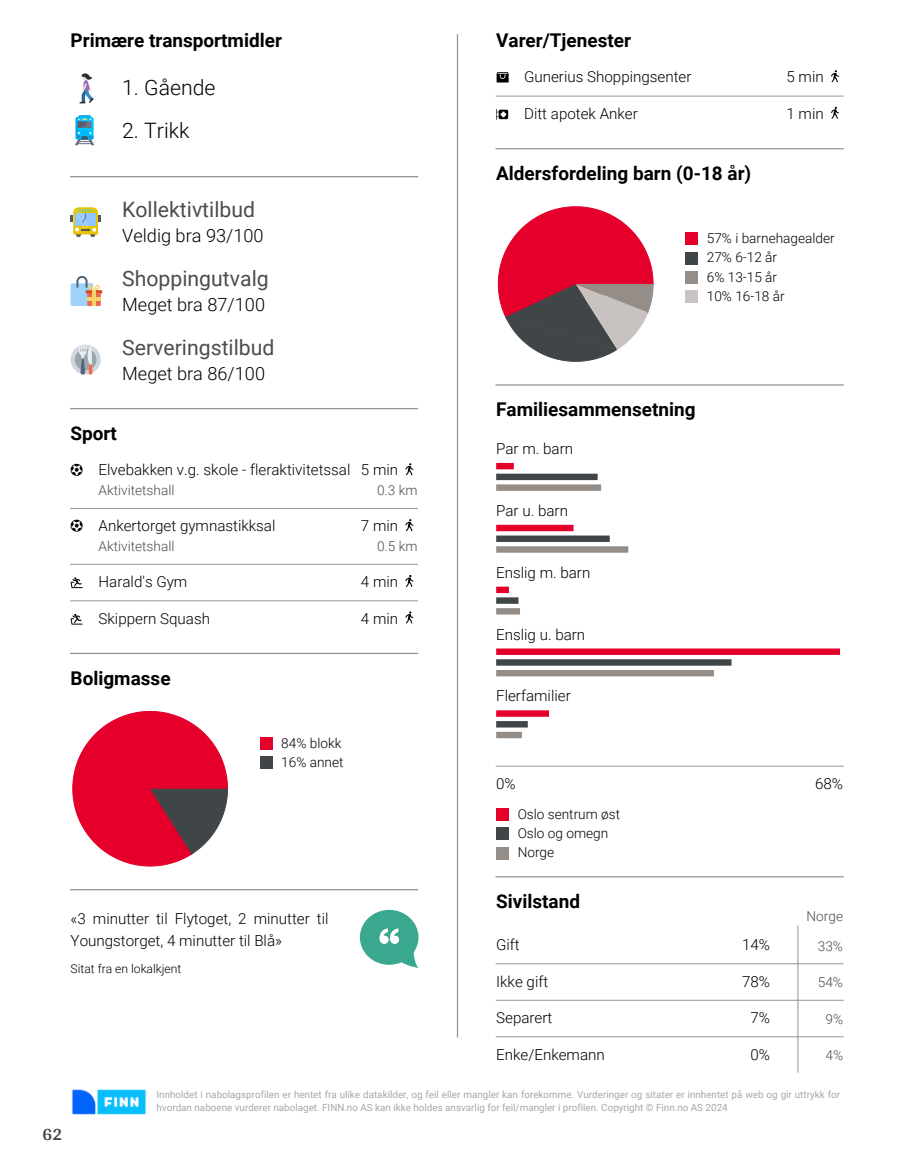
<style>
.page{position:relative;width:915px;height:1172px;background:#fff}
.page>*{position:absolute;margin:0;border:0;box-sizing:border-box;transform-origin:0 0}
.t1{font:21.15px "Roboto";color:#4c4c4c}
.t2{font:300 21.15px "Roboto";color:#000}
.t3{font:700 18.9px "Roboto";color:#000}
.t4{font:300 18.15px "Roboto";color:#000}
.t5{font:700 18px "Arya";color:#414749}
.t6{font:300 15.15px/21.5px "Roboto";color:#000}
.t7{font:300 13.65px/19.4px "Roboto";color:#000}
.t8{font:300 13.65px "Roboto";color:#4c4c4c}
.t9{font:300 12.15px "Roboto";color:#000}
.t10{font:9.9px/12.9px "Roboto";color:#a8a8a8}
</style>
<div class="page">
<hr style="left:456px;top:35px;width:2px;height:1002px;background:#939598">
<svg style="left:79px;top:73px;width:15px;height:30px"></svg>
<svg style="left:75px;top:115px;width:19px;height:30px"></svg>
<hr style="left:71px;top:176px;width:346px;height:1px;background:#939598">
<svg style="left:71px;top:207px;width:30px;height:30px"></svg>
<div style="left:71px;top:283px;width:22px;height:23px;background:#9dd2fb"></div>
<svg style="left:76px;top:276px;width:25px;height:30px"></svg>
<svg style="left:86px;top:290px;width:16px;height:4px"></svg>
<hr style="left:92px;top:290px;width:4px;height:16px;background:#f2d46b">
<hr style="left:87px;top:298px;width:14px;height:3px;background:#f2d46b">
<svg style="left:71px;top:345px;width:30px;height:30px"></svg>
<div style="left:75px;top:349px;width:21px;height:21px;background:#99a5ad;border-radius:50%"></div>
<svg style="left:79px;top:344px;width:13px;height:31px"></svg>
<hr style="left:71px;top:408px;width:346px;height:1px;background:#939598">
<svg style="left:71px;top:464px;width:12px;height:12px"></svg>
<svg style="left:405px;top:463px;width:8px;height:12px"></svg>
<hr style="left:71px;top:508px;width:346px;height:1px;background:#939598">
<svg style="left:71px;top:520px;width:12px;height:12px"></svg>
<svg style="left:405px;top:519px;width:8px;height:12px"></svg>
<hr style="left:71px;top:564px;width:346px;height:1px;background:#939598">
<svg style="left:71px;top:577px;width:12px;height:11px"></svg>
<svg style="left:405px;top:575px;width:8px;height:12px"></svg>
<hr style="left:71px;top:600px;width:346px;height:1px;background:#939598">
<svg style="left:71px;top:614px;width:12px;height:11px"></svg>
<svg style="left:405px;top:611px;width:8px;height:12px"></svg>
<hr style="left:71px;top:653px;width:346px;height:1px;background:#939598">
<svg style="left:72px;top:711px;width:156px;height:156px"></svg>
<div style="left:260px;top:737px;width:12px;height:13px;background:#e4002b"></div>
<div style="left:260px;top:756px;width:12px;height:13px;background:#404548"></div>
<hr style="left:71px;top:889px;width:346px;height:1px;background:#939598">
<svg style="left:360px;top:910px;width:58px;height:58px"></svg>
<svg style="left:496px;top:72px;width:12px;height:11px"></svg>
<svg style="left:831px;top:70px;width:7px;height:12px"></svg>
<hr style="left:496px;top:96px;width:346px;height:1px;background:#939598">
<svg style="left:496px;top:109px;width:12px;height:11px"></svg>
<svg style="left:831px;top:107px;width:7px;height:12px"></svg>
<hr style="left:496px;top:148px;width:346px;height:1px;background:#939598">
<svg style="left:497px;top:206px;width:156px;height:156px"></svg>
<div style="left:685px;top:232px;width:13px;height:13px;background:#e4002b"></div>
<div style="left:685px;top:252px;width:13px;height:13px;background:#404548"></div>
<div style="left:685px;top:271px;width:13px;height:13px;background:#958e88"></div>
<div style="left:685px;top:290px;width:13px;height:13px;background:#c8c3c0"></div>
<hr style="left:496px;top:384px;width:346px;height:2px;background:#939598">
<div style="left:496px;top:463px;width:17px;height:6px;background:#e4002b"></div>
<div style="left:496px;top:474px;width:101px;height:6px;background:#404548"></div>
<div style="left:496px;top:484px;width:105px;height:7px;background:#958e88"></div>
<div style="left:496px;top:525px;width:77px;height:6px;background:#e4002b"></div>
<div style="left:496px;top:535px;width:113px;height:7px;background:#404548"></div>
<div style="left:496px;top:546px;width:132px;height:7px;background:#958e88"></div>
<div style="left:496px;top:587px;width:12px;height:6px;background:#e4002b"></div>
<div style="left:496px;top:597px;width:22px;height:7px;background:#404548"></div>
<div style="left:496px;top:608px;width:24px;height:6px;background:#958e88"></div>
<div style="left:496px;top:648px;width:343px;height:7px;background:#e4002b"></div>
<div style="left:496px;top:659px;width:235px;height:7px;background:#404548"></div>
<div style="left:496px;top:670px;width:217px;height:6px;background:#958e88"></div>
<div style="left:496px;top:710px;width:52px;height:7px;background:#e4002b"></div>
<div style="left:496px;top:721px;width:31px;height:6px;background:#404548"></div>
<div style="left:496px;top:732px;width:25px;height:6px;background:#958e88"></div>
<hr style="left:496px;top:766px;width:346px;height:1px;background:#939598">
<div style="left:496px;top:808px;width:13px;height:13px;background:#e4002b"></div>
<div style="left:496px;top:827px;width:13px;height:13px;background:#404548"></div>
<div style="left:496px;top:847px;width:13px;height:12px;background:#958e88"></div>
<hr style="left:496px;top:876px;width:346px;height:1px;background:#939598">
<hr style="left:797px;top:926px;width:1px;height:146px;background:#939598">
<hr style="left:496px;top:963px;width:346px;height:1px;background:#939598">
<hr style="left:496px;top:1000px;width:346px;height:1px;background:#939598">
<hr style="left:496px;top:1036px;width:346px;height:1px;background:#939598">
<img style="left:71px;top:1089px;width:76px;height:26px">
<p class="t3" style="left:71px;top:27px;width:213px">Primære transportmidler</p>
<h1 class="t2" style="left:122px;top:73px;width:95px">1. Gående</h1>
<h1 class="t2" style="left:122px;top:116px;width:69px">2. Trikk</h1>
<h1 class="t1" style="left:122px;top:195px;width:134px">Kollektivtilbud</h1>
<p class="t4" style="left:122px;top:223px;width:143px">Veldig bra 93/100</p>
<h1 class="t1" style="left:122px;top:264px;width:148px">Shoppingutvalg</h1>
<p class="t4" style="left:122px;top:292px;width:144px">Meget bra 87/100</p>
<h1 class="t1" style="left:122px;top:332px;width:154px">Serveringstilbud</h1>
<p class="t4" style="left:122px;top:360px;width:144px">Meget bra 86/100</p>
<p class="t3" style="left:71px;top:420px;width:48px">Sport</p>
<p class="t6" style="left:98px;top:459px;width:301px">Elvebakken v.g. skole - fleraktivitetssal 5 min</p>
<p class="t8" style="left:98px;top:481px;width:77px">Aktivitetshall</p>
<p class="t8" style="left:377px;top:481px;width:42px">0.3 km</p>
<p class="t6" style="left:98px;top:515px;width:178px">Ankertorget gymnastikksal</p>
<p class="t6" style="left:361px;top:515px;width:39px">7 min</p>
<p class="t8" style="left:98px;top:537px;width:77px">Aktivitetshall</p>
<p class="t8" style="left:377px;top:537px;width:42px">0.5 km</p>
<p class="t6" style="left:98px;top:570px;width:90px">Harald's Gym</p>
<p class="t6" style="left:361px;top:570px;width:39px">4 min</p>
<p class="t6" style="left:98px;top:607px;width:113px">Skippern Squash</p>
<p class="t6" style="left:361px;top:607px;width:39px">4 min</p>
<p class="t3" style="left:71px;top:665px;width:101px">Boligmasse</p>
<p class="t3" style="left:496px;top:27px;width:136px">Varer/Tjenester</p>
<p class="t6" style="left:524px;top:66px;width:169px">Gunerius Shoppingsenter</p>
<p class="t6" style="left:786px;top:66px;width:39px">5 min</p>
<p class="t6" style="left:524px;top:102px;width:115px">Ditt apotek Anker</p>
<p class="t6" style="left:786px;top:102px;width:39px">1 min</p>
<p class="t3" style="left:496px;top:160px;width:256px">Aldersfordeling barn (0-18 år)</p>
<p class="t7" style="left:706px;top:228px;width:129px">57% i barnehagealder<br>27% 6-12 år<br>6% 13-15 år<br>10% 16-18 år</p>
<p class="t3" style="left:496px;top:396px;width:201px">Familiesammensetning</p>
<p class="t6" style="left:496px;top:437px;width:78px">Par m. barn</p>
<p class="t6" style="left:496px;top:499px;width:73px">Par u. barn</p>
<p class="t6" style="left:496px;top:561px;width:96px">Enslig m. barn</p>
<p class="t6" style="left:496px;top:623px;width:91px">Enslig u. barn</p>
<p class="t6" style="left:496px;top:685px;width:76px">Flerfamilier</p>
<p class="t5" style="left:43px;top:1123px;width:21px">62</p>
<p class="t7" style="left:281px;top:733px;width:64px">84% blokk<br>16% annet</p>
<p class="t6" style="left:496px;top:772px;width:21px">0%</p>
<p class="t6" style="left:814px;top:772px;width:29px">68%</p>
<p class="t7" style="left:517px;top:803px;width:104px">Oslo sentrum øst<br>Oslo og omegn<br>Norge</p>
<p class="t3" style="left:496px;top:888px;width:85px">Sivilstand</p>
<p class="t8" style="left:806px;top:906px;width:38px">Norge</p>
<p class="t6" style="left:496px;top:933px;width:25px">Gift</p>
<p class="t6" style="left:741px;top:933px;width:29px">14%</p>
<p class="t8" style="left:817px;top:936px;width:27px">33%</p>
<p class="t6" style="left:496px;top:970px;width:54px">Ikke gift</p>
<p class="t6" style="left:741px;top:970px;width:29px">78%</p>
<p class="t8" style="left:817px;top:973px;width:27px">54%</p>
<p class="t6" style="left:496px;top:1006px;width:58px">Separert</p>
<p class="t6" style="left:750px;top:1006px;width:21px">7%</p>
<p class="t8" style="left:825px;top:1009px;width:19px">9%</p>
<p class="t6" style="left:496px;top:1043px;width:110px">Enke/Enkemann</p>
<p class="t6" style="left:750px;top:1043px;width:21px">0%</p>
<p class="t8" style="left:825px;top:1046px;width:19px">4%</p>
<p class="t10" style="left:156px;top:1087px;width:684px">Innholdet i nabolagsprofilen er hentet fra ulike datakilder, og feil eller mangler kan forekomme. Vurderinger og sitater er innhentet på web og gir uttrykk for hvordan naboene vurderer nabolaget. FINN.no AS kan ikke holdes ansvarlig for feil/mangler i profilen. Copyright © Finn.no AS 2024</p>
<p class="t6" style="left:71px;top:907px;width:259px">«3 minutter til Flytoget, 2 minutter til<br>Youngstorget, 4 minutter til Blå»</p>
<p class="t9" style="left:71px;top:960px;width:112px">Sitat fra en lokalkjent</p>
</div>
